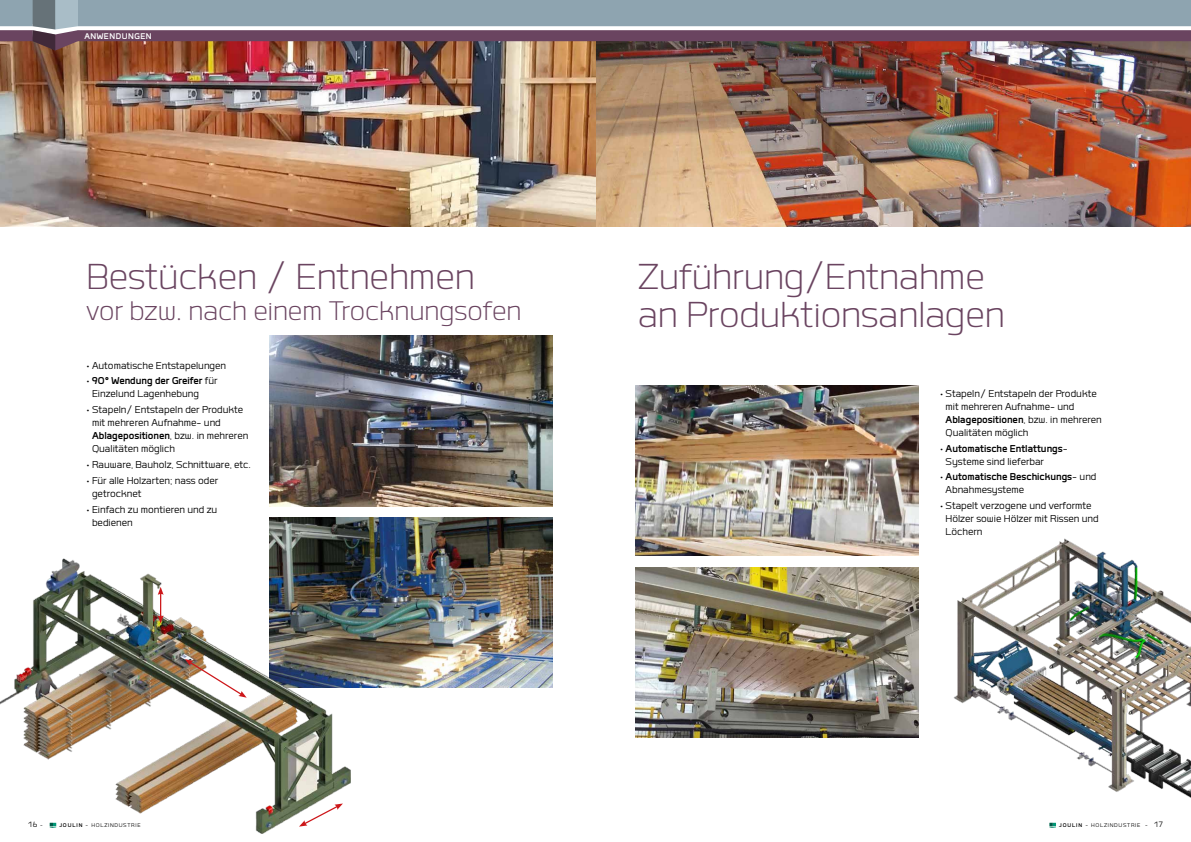
<style>
.page{position:relative;width:1191px;height:842px;background:#fff}
.page>*{position:absolute;margin:0;border:0;box-sizing:border-box;transform-origin:0 0}
.t1{font:47px/38px "Labrador A Light";color:#6a4460}
.t2{font:35px "Labrador A Light";color:#6a4460}
.t3{font:13px/13px "Labrador A Regular";color:#000}
.t4{font:13px "Labrador A Bold";color:#000}
.t5{font:10.8px "Labrador A Bold";letter-spacing:.05em;color:#fff}
.t6{font:10px "Labrador A Regular";color:#000}
.t7{font:7px "Labrador A Regular";letter-spacing:.1em;color:#000}
.s1{font-family:"Labrador A Regular"}
.s2{font-size:7px}
.s3{font-family:"Labrador A Bold"}
.s4{font-size:10px}
</style>
<div class="page">
<img style="left:595px;top:51px;width:596px;height:176px">
<img style="left:635px;top:386px;width:284px;height:170px">
<img style="left:635px;top:567px;width:283px;height:170px">
<img style="left:918px;top:538px;width:273px;height:260px">
<img style="left:0;top:51px;width:595px;height:176px">
<img style="left:269px;top:336px;width:284px;height:170px">
<img style="left:269px;top:517px;width:284px;height:170px">
<img style="left:0;top:559px;width:363px;height:275px">
<svg style="left:185px;top:659px;width:62px;height:39px"></svg>
<svg style="left:158px;top:587px;width:6px;height:36px"></svg>
<svg style="left:299px;top:803px;width:44px;height:24px"></svg>
<svg style="left:1049px;top:823px;width:7px;height:5px"></svg>
<svg style="left:50px;top:823px;width:6px;height:5px"></svg>
<svg style="left:0;top:0;width:1191px;height:51px"></svg>
<p class="t5" style="left:84px;top:30px;width:69px">ANWENDUNGEN</p>
<h1 class="t1" style="left:86px;top:257px;width:390px">Bestücken / Entnehmen</h1>
<h2 class="t2" style="left:86px;top:294px;width:436px">vor bzw. nach einem Trocknungsofen</h2>
<p class="t3" style="left:86px;top:358px;width:141px">• Automatische Entstapelungen</p>
<p class="t4" style="left:86px;top:374px;width:132px"><span class="s1">•</span> 90° Wendung der Greifer <span class="s1">für</span></p>
<p class="t3" style="left:92px;top:387px;width:108px">Einzelund Lagenhebung</p>
<p class="t3" style="left:92px;top:403px;width:153px;text-indent:-6px">• Stapeln/ Entstapeln der Produkte mit mehreren Aufnahme- und</p>
<p class="t4" style="left:92px;top:429px;width:158px">Ablagepositionen<span class="s1">, bzw. in mehreren</span></p>
<p class="t3" style="left:92px;top:442px;width:84px">Qualitäten möglich</p>
<p class="t3" style="left:86px;top:458px;width:166px">• Rauware, Bauholz, Schnittware, etc.</p>
<p class="t3" style="left:92px;top:474px;width:128px;text-indent:-6px">• Für alle Holzarten; nass oder getrocknet</p>
<p class="t3" style="left:92px;top:502px;width:127px;text-indent:-6px">• Einfach zu montieren und zu bedienen</p>
<h1 class="t1" style="left:638px;top:257px;width:368px">Zuführung/Entnahme an Produktionsanlagen</h1>
<p class="t3" style="left:945px;top:386px;width:153px;text-indent:-6px">• Stapeln/ Entstapeln der Produkte mit mehreren Aufnahme- und</p>
<p class="t4" style="left:945px;top:413px;width:158px">Ablagepositionen<span class="s1">, bzw. in mehreren</span></p>
<p class="t3" style="left:945px;top:425px;width:84px">Qualitäten möglich</p>
<p class="t4" style="left:940px;top:441px;width:129px"><span class="s1">•</span> Automatische Entlattungs<span class="s1">-</span></p>
<p class="t3" style="left:945px;top:454px;width:100px">Systeme sind lieferbar</p>
<p class="t4" style="left:940px;top:470px;width:158px"><span class="s1">•</span> Automatische Beschickungs<span class="s1">- und</span></p>
<p class="t3" style="left:945px;top:483px;width:80px">Abnahmesysteme</p>
<p class="t3" style="left:945px;top:499px;width:155px;text-indent:-6px">• Stapelt verzogene und verformte<br>Hölzer sowie Hölzer mit Rissen und<br>Löchern</p>
<p class="t6" style="left:28px;top:819px;width:16px">16 <span class="s2">-</span></p>
<p class="t7" style="left:59px;top:821px;width:83px"><span class="s3">JOULIN</span> - HOLZINDUSTRIE</p>
<p class="t7" style="left:1059px;top:821px;width:105px"><span class="s3">JOULIN</span> - HOLZINDUSTRIE - <span class="s4">17</span></p>
</div>
